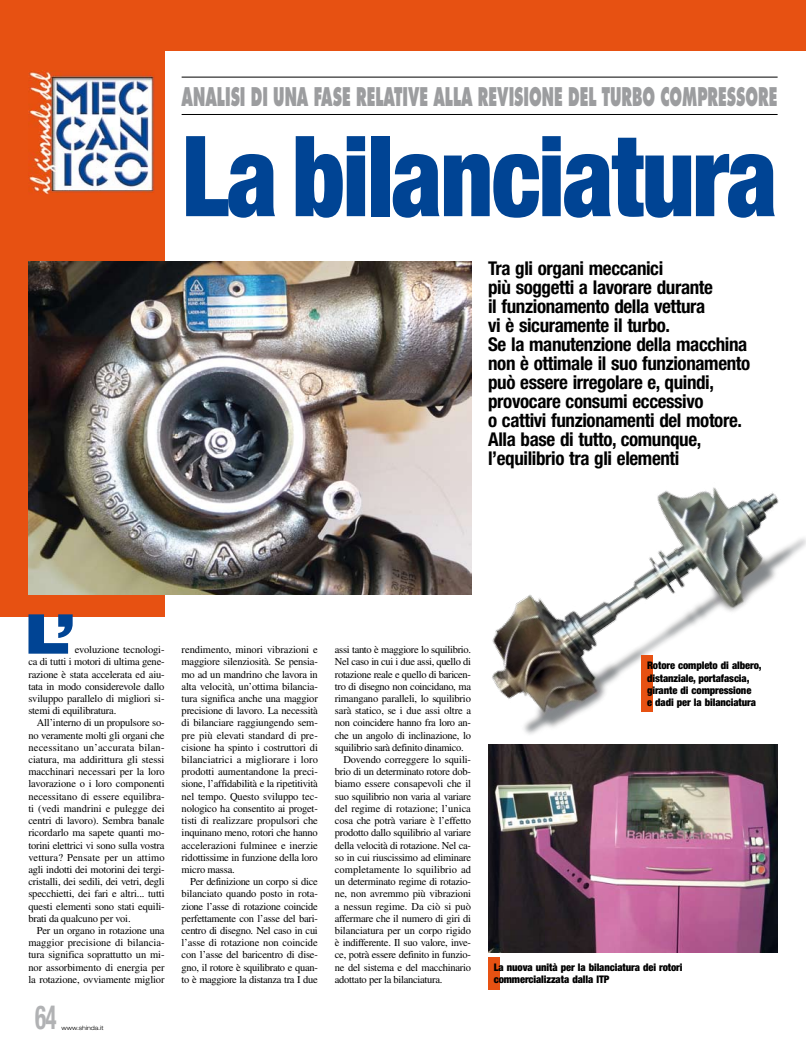
<style>
.page{position:relative;width:806px;height:1041px;background:#fff}
.page>*{position:absolute;margin:0;border:0;box-sizing:border-box;transform-origin:0 0}
.t1{font:900 condensed 112px "Helvetica Neue LT Std";letter-spacing:-.02em;color:#004494;scale:.91 1}
.t2{font:900 expanded 55px "Helvetica Neue LT Std";color:#004494}
.t3{font:700 condensed 33px "Helvetica Neue LT Std";color:#b1b2b4;scale:.7 1}
.t4{font:800 25px "Futura Std";color:#9c9d9f;scale:.56 1}
.t5{font:700 condensed 19px/19px "Helvetica Neue LT Std";letter-spacing:-.02em;color:#000}
.t6{font:10.5px/12.2px "Times LT Std";letter-spacing:-.025em;color:#000;text-align:justify}
.t7{font:900 condensed 10.5px/12.2px "Helvetica Neue LT Std";letter-spacing:-.01em;color:#000}
.t8{font:10.5px "Times LT Std";letter-spacing:-.005em;color:#000}
.t9{font:10.5px "Times LT Std";letter-spacing:.005em;color:#000}
.t10{font:10.5px "Times LT Std";color:#000}
.t11{font:300 expanded 6px "Helvetica Neue LT Std";color:#000}
</style>
<div class="page">
<div style="left:0;top:0;width:805px;height:51px;background:#e75112"></div>
<div style="left:0;top:0;width:164px;height:616px;background:#e75112"></div>
<img style="left:28px;top:261px;width:443px;height:333px">
<img style="left:488px;top:764px;width:289px;height:188px">
<hr style="left:181px;top:77px;width:596px;height:1px;background:#000">
<hr style="left:181px;top:114px;width:596px;height:1px;background:#000">
<div style="left:488px;top:957px;width:11px;height:32px;background:#e75112"></div>
<img style="left:438px;top:420px;width:367px;height:344px">
<div style="left:641px;top:655px;width:11px;height:56px;background:#e75112"></div>
<img style="left:28px;top:71px;width:126px;height:124px">
<h3 class="t4" style="left:181px;top:80px;width:1064px">ANALISI DI UNA FASE RELATIVE ALLA REVISIONE DEL TURBO COMPRESSORE</h3>
<h1 class="t1" style="left:181px;top:107px;width:656px">La bilanciatura</h1>
<p class="t5" style="left:488px;top:258px;width:263px">Tra gli organi meccanici<br>più soggetti a lavorare durante<br>il funzionamento della vettura<br>vi è sicuramente il turbo.<br>Se la manutenzione della macchina non è ottimale il suo funzionamento può essere irregolare e, quindi, provocare consumi eccessivo<br>o cattivi funzionamenti del motore.<br>Alla base di tutto, comunque, l’equilibrio tra gli elementi</p>
<h2 class="t2" style="left:25px;top:598px;width:53px">L’</h2>
<p class="t6" style="left:28px;top:643px;width:138px;text-indent:46px">evoluzione tecnologi&shy;ca di tutti i motori di ultima gene&shy;razione è stata accelerata ed aiu&shy;tata in modo considerevole dallo sviluppo parallelo di migliori si&shy;stemi di equilibratura.</p>
<p class="t6" style="left:28px;top:716px;width:138px;text-indent:9px">All’interno di un propulsore so&shy;no veramente molti gli organi che necessitano un’accurata bilan&shy;ciatura, ma addirittura gli stessi macchinari necessari per la loro lavorazione o i loro componenti necessitano di essere equilibra&shy;ti (vedi mandrini e pulegge dei centri di lavoro). Sembra banale ricordarlo ma sapete quanti mo&shy;torini elettrici vi sono sulla vostra vettura? Pensate per un attimo agli indotti dei motorini dei tergi&shy;cristalli, dei sedili, dei vetri, degli specchietti, dei fari e altri... tutti questi elementi sono stati equili&shy;brati da qualcuno per voi.</p>
<p class="t6" style="left:28px;top:924px;width:138px;text-indent:9px">Per un organo in rotazione una maggior precisione di bilancia&shy;tura significa soprattutto un mi&shy;nor assorbimento di energia per la rotazione, ovviamente miglior</p>
<h3 class="t3" style="left:35px;top:997px;width:32px">64</h3>
<p class="t11" style="left:62px;top:1024px;width:43px">www.shinda.it</p>
<p class="t6" style="left:181px;top:643px;width:138px">rendimento, minori vibrazioni e maggiore silenziosità. Se pensia&shy;mo ad un mandrino che lavora in alta velocità, un’ottima bilancia&shy;tura significa anche una maggior precisione di lavoro. La necessità di bilanciare raggiungendo sem&shy;pre più elevati standard di pre&shy;cisione ha spinto i costruttori di bilanciatrici a migliorare i loro prodotti aumentandone la preci&shy;sione, l’affidabilità e la ripetitività nel tempo. Questo sviluppo tec&shy;nologico ha consentito ai proget&shy;tisti di realizzare propulsori che inquinano meno, rotori che hanno accelerazioni fulminee e inerzie ridottissime in funzione della loro micro massa.</p>
<p class="t6" style="left:181px;top:875px;width:138px;text-indent:9px">Per definizione un corpo si dice bilanciato quando posto in rota&shy;zione l’asse di rotazione coincide perfettamente con l’asse del bari&shy;centro di disegno. Nel caso in cui l’asse di rotazione non coincide con l’asse del baricentro di dise&shy;gno, il rotore è squilibrato e quan&shy;to è maggiore la distanza tra I due</p>
<p class="t6" style="left:334px;top:643px;width:138px">assi tanto è maggiore lo squilibrio.</p>
<p class="t6" style="left:334px;top:655px;width:138px">Nel caso in cui i due assi, quello di</p>
<p class="t6" style="left:334px;top:667px;width:138px">rotazione reale e quello di baricen-</p>
<p class="t6" style="left:334px;top:680px;width:138px">tro di disegno non coincidano, ma</p>
<p class="t6" style="left:334px;top:692px;width:137px">rimangano paralleli, lo squilibrio</p>
<p class="t6" style="left:334px;top:704px;width:137px">sarà statico, se i due assi oltre a</p>
<p class="t6" style="left:334px;top:716px;width:138px">non coincidere hanno fra loro an-</p>
<p class="t6" style="left:334px;top:728px;width:137px">che un angolo di inclinazione, lo</p>
<p class="t6" style="left:334px;top:741px;width:130px">squilibrio sarà definito dinamico.</p>
<p class="t8" style="left:343px;top:753px;width:129px">Dovendo correggere lo squili-</p>
<p class="t6" style="left:334px;top:765px;width:138px">brio di un determinato rotore dob-</p>
<p class="t8" style="left:334px;top:778px;width:138px">biamo essere consapevoli che il</p>
<p class="t6" style="left:334px;top:789px;width:138px">suo squilibrio non varia al variare</p>
<p class="t8" style="left:334px;top:802px;width:137px">del regime di rotazione; l’unica</p>
<p class="t6" style="left:334px;top:814px;width:138px">cosa che potrà variare è l’effetto</p>
<p class="t6" style="left:334px;top:826px;width:138px">prodotto dallo squilibrio al variare</p>
<p class="t6" style="left:334px;top:838px;width:138px">della velocità di rotazione. Nel ca-</p>
<p class="t6" style="left:334px;top:850px;width:138px">so in cui riuscissimo ad eliminare</p>
<p class="t9" style="left:334px;top:863px;width:138px">completamente lo squilibrio ad</p>
<p class="t6" style="left:334px;top:875px;width:138px">un determinato regime di rotazio-</p>
<p class="t6" style="left:334px;top:887px;width:138px">ne, non avremmo più vibrazioni</p>
<p class="t10" style="left:334px;top:900px;width:138px">a nessun regime. Da ciò si può</p>
<p class="t6" style="left:334px;top:911px;width:138px">affermare che il numero di giri di</p>
<p class="t8" style="left:334px;top:924px;width:137px">bilanciatura per un corpo rigido</p>
<p class="t6" style="left:334px;top:936px;width:138px">è indifferente. Il suo valore, inve-</p>
<p class="t6" style="left:334px;top:948px;width:138px">ce, potrà essere definito in funzio-</p>
<p class="t6" style="left:334px;top:960px;width:138px">ne del sistema e del macchinario</p>
<p class="t6" style="left:334px;top:972px;width:109px">adottato per la bilanciatura.</p>
<p class="t7" style="left:646px;top:659px;width:116px">Rotore completo di albero, distanziale, portafascia, girante di compressione<br>e dadi per la bilanciatura</p>
<p class="t7" style="left:493px;top:960px;width:190px">La nuova unità per la bilanciatura dei rotori commercializzata dalla ITP</p>
</div>
